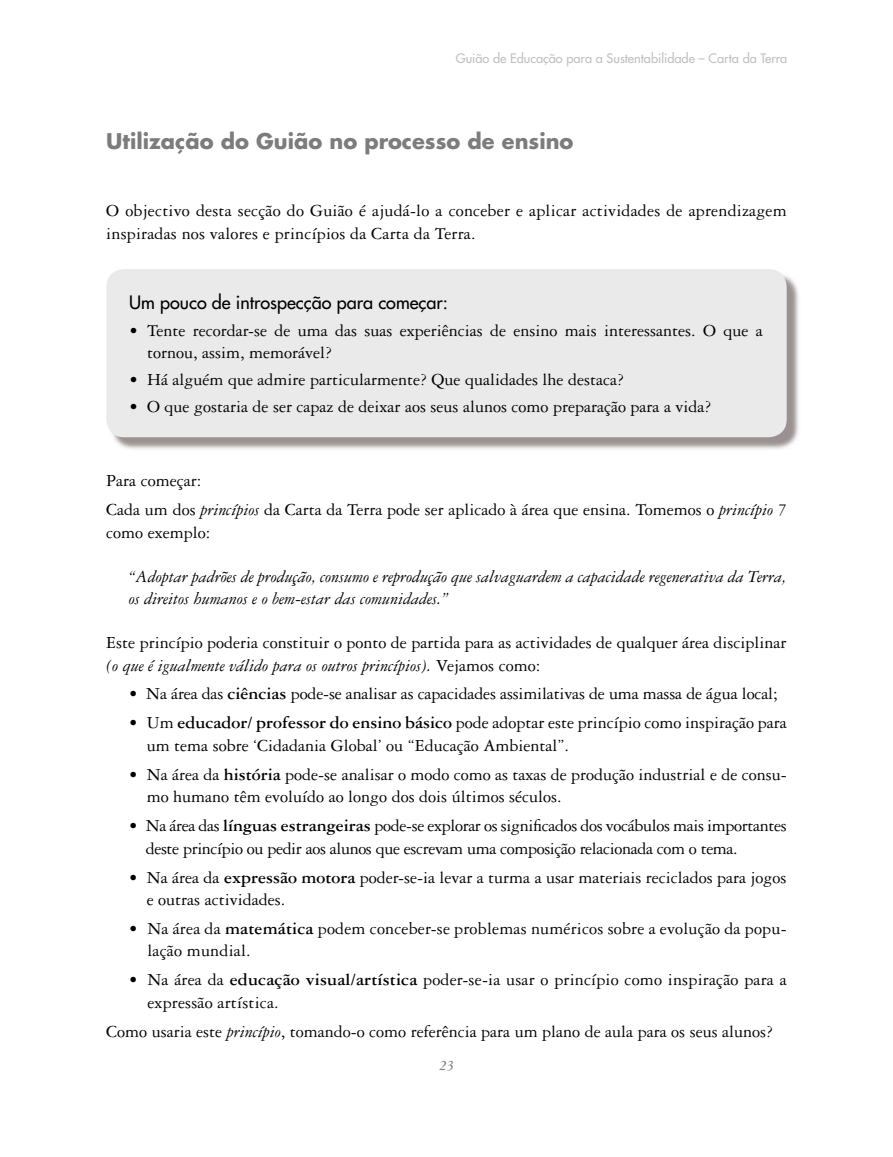
<style>
.page{position:relative;width:893px;height:1157px;background:#fff}
.page>*{position:absolute;margin:0;border:0;box-sizing:border-box;transform-origin:0 0}
.t1{font:700 21px "Futura";color:#7c7c7c}
.t2{font:18px/22.5px "Garamond Three";color:#000}
.t3{font:18px/22.5px "Garamond Three";letter-spacing:-.02em;color:#000}
.t4{font:italic 18px/22.5px "Garamond Three";color:#000}
.t5{font:18px "Futura";color:#000}
.t6{font:italic 700 15px "Garamond Three";color:#7c7c7c}
.t7{font:12.75px "Futura";color:#c0c0c0}
.s1{font-style:italic}
.s2{font-weight:700}
</style>
<div class="page">
<img style="left:111px;top:275px;width:688px;height:174px">
<div style="left:106px;top:269px;width:681px;height:168px;background:#eaeaea;border-radius:18px"></div>
<p class="t7" style="left:456px;top:50px;width:333px">Guião de Educação para a Sustentabilidade – Carta da Terra</p>
<p class="t1" style="left:106px;top:126px;width:469px">Utilização do Guião no processo de ensino</p>
<p class="t2" style="left:106px;top:199px;width:682px">O objectivo desta secção do Guião é ajudá-lo a conceber e aplicar actividades de aprendizagem inspiradas nos valores e princípios da Carta da Terra.</p>
<p class="t5" style="left:129px;top:290px;width:320px">Um pouco de introspecção para começar:</p>
<p class="t2" style="left:147px;top:319px;width:617px;text-indent:-18px">• Tente recordar-se de uma das suas experiências de ensino mais interessantes. O que a tornou, assim, memorável?</p>
<p class="t2" style="left:129px;top:368px;width:497px">• Há alguém que admire particularmente? Que qualidades lhe destaca?</p>
<p class="t2" style="left:129px;top:395px;width:584px">• O que gostaria de ser capaz de deixar aos seus alunos como preparação para a vida?</p>
<p class="t2" style="left:106px;top:466px;width:682px;line-height:29px">Para começar:<br>Cada um dos <span class="s1">princípios</span> da Carta da Terra pode ser aplicado à área que ensina. Tomemos o <span class="s1">princípio 7</span></p>
<p class="t2" style="left:106px;top:521px;width:105px">como exemplo:</p>
<p class="t4" style="left:129px;top:565px;width:659px">“Adoptar padrões de produção, consumo e reprodução que salvaguardem a capacidade regenerativa da Terra, os direitos humanos e o bem-estar das comunidades.”</p>
<p class="t2" style="left:106px;top:631px;width:682px">Este princípio poderia constituir o ponto de partida para as actividades de qualquer área disciplinar <span class="s1">(o que é igualmente válido para os outros princípios).</span> Vejamos como:</p>
<p class="t2" style="left:129px;top:682px;width:650px">• Na área das <span class="s2">ciências</span> pode-se analisar as capacidades assimilativas de uma massa de água local;</p>
<p class="t2" style="left:147px;top:711px;width:641px;text-indent:-18px">• Um <span class="s2">educador/ professor do ensino básico</span> pode adoptar este princípio como inspiração para um tema sobre ‘Cidadania Global’ ou “Educação Ambiental”.</p>
<p class="t2" style="left:147px;top:763px;width:641px;text-indent:-18px">• Na área da <span class="s2">história</span> pode-se analisar o modo como as taxas de produção industrial e de consu&shy;mo humano têm evoluído ao longo dos dois últimos séculos.</p>
<p class="t3" style="left:146px;top:814px;width:642px;text-indent:-17px">• Na área das <span class="s2">línguas estrangeiras</span> pode-se explorar os significados dos vocábulos mais importantes deste princípio ou pedir aos alunos que escrevam uma composição relacionada com o tema.</p>
<p class="t2" style="left:147px;top:865px;width:641px;text-indent:-18px">• Na área da <span class="s2">expressão motora</span> poder-se-ia levar a turma a usar materiais reciclados para jogos e outras actividades.</p>
<p class="t2" style="left:147px;top:917px;width:641px;text-indent:-19px">• Na área da <span class="s2">matemática</span> podem conceber-se problemas numéricos sobre a evolução da popu&shy;lação mundial.</p>
<p class="t2" style="left:147px;top:968px;width:641px;text-indent:-19px">• Na área da <span class="s2">educação visual/artística</span> poder-se-ia usar o princípio como inspiração para a expressão artística.</p>
<p class="t2" style="left:106px;top:1019px;width:668px">Como usaria este <span class="s1">princípio</span>, tomando-o como referência para um plano de aula para os seus alunos?</p>
<p class="t6" style="left:439px;top:1057px;width:16px">23</p>
</div>
